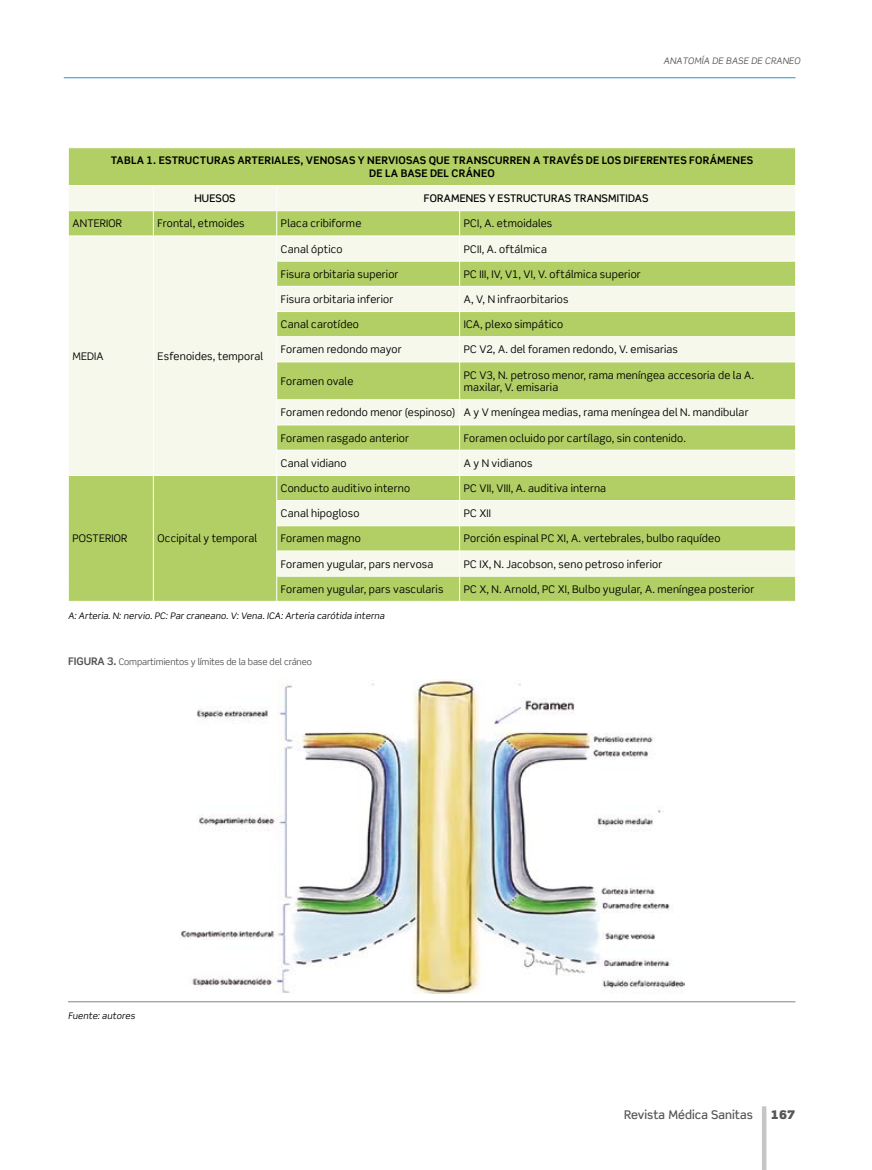
<style>
.page{position:relative;width:872px;height:1170px;background:#fff}
.page>*{position:absolute;margin:0;border:0;box-sizing:border-box;transform-origin:0 0}
.t1{font:500 12px "Scene Std";color:#575756}
.t2{font:900 12px "Scene Std";color:#575756}
._14texto_tablas{font:10.5px/12.6px "Scene Std";letter-spacing:.015em;color:#000}
._15Tit_Tabla{font:700 10.5px/12.6px "Scene Std";letter-spacing:.02em;color:#000;text-align:center}
._16Encabezado{font:500 10.5px "Scene Std";letter-spacing:.01em;color:#000}
._17Fuente{font:italic 9px "Scene Std";letter-spacing:.015em;color:#000}
._18Tit_graf{font:9px "Scene Std";letter-spacing:-.015em;color:#575756}
.t3{font:italic 9px "Scene Std";letter-spacing:.01em;color:#575756}
.s1{font-weight:700;font-size:10.5px}
</style>
<div class="page">
<hr style="left:64px;top:77px;width:731px;height:1px;background:#169ad3">
<hr style="left:762px;top:1106px;width:4px;height:63px;background:#c6c6c6">
<hr style="left:68px;top:1001px;width:727px;height:1px;background:#878385">
<img style="left:180px;top:679px;width:504px;height:314px">
<div style="left:69px;top:148px;width:726px;height:453px;background:#b2cf65"></div>
<svg style="left:69px;top:186px;width:726px;height:390px;background:#d8e6b1"></svg>
<hr style="left:68px;top:185px;width:85px;height:1px;background:#fff">
<hr style="left:153px;top:185px;width:124px;height:1px;background:#fff">
<hr style="left:277px;top:185px;width:182px;height:1px;background:#fff">
<hr style="left:459px;top:185px;width:337px;height:1px;background:#fff">
<hr style="left:68px;top:210px;width:85px;height:1px;background:#fff">
<hr style="left:153px;top:210px;width:124px;height:1px;background:#fff">
<hr style="left:277px;top:210px;width:182px;height:1px;background:#fff">
<hr style="left:459px;top:210px;width:337px;height:1px;background:#fff">
<hr style="left:68px;top:236px;width:85px;height:1px;background:#fff">
<hr style="left:153px;top:236px;width:124px;height:1px;background:#fff">
<hr style="left:277px;top:236px;width:182px;height:1px;background:#fff">
<hr style="left:459px;top:236px;width:337px;height:1px;background:#fff">
<hr style="left:276px;top:261px;width:183px;height:1px;background:#fff">
<hr style="left:459px;top:261px;width:337px;height:1px;background:#fff">
<hr style="left:276px;top:286px;width:183px;height:1px;background:#fff">
<hr style="left:459px;top:286px;width:337px;height:1px;background:#fff">
<hr style="left:276px;top:311px;width:183px;height:1px;background:#fff">
<hr style="left:459px;top:311px;width:337px;height:1px;background:#fff">
<svg style="left:68px;top:211px;width:1px;height:25px"></svg>
<svg style="left:153px;top:186px;width:1px;height:176px"></svg>
<hr style="left:276px;top:336px;width:183px;height:1px;background:#fff">
<svg style="left:276px;top:186px;width:1px;height:175px"></svg>
<hr style="left:459px;top:336px;width:337px;height:1px;background:#fff">
<svg style="left:459px;top:211px;width:1px;height:150px"></svg>
<svg style="left:795px;top:211px;width:1px;height:126px"></svg>
<hr style="left:153px;top:362px;width:1px;height:38px;background:#fff">
<hr style="left:276px;top:361px;width:183px;height:1px;background:#fff">
<hr style="left:276px;top:362px;width:1px;height:37px;background:#fff">
<hr style="left:459px;top:361px;width:337px;height:1px;background:#fff">
<hr style="left:459px;top:362px;width:1px;height:37px;background:#fff">
<hr style="left:276px;top:399px;width:183px;height:1px;background:#fff">
<hr style="left:459px;top:399px;width:337px;height:1px;background:#fff">
<hr style="left:276px;top:424px;width:183px;height:1px;background:#fff">
<hr style="left:459px;top:424px;width:337px;height:1px;background:#fff">
<hr style="left:276px;top:450px;width:183px;height:1px;background:#fff">
<hr style="left:459px;top:450px;width:337px;height:1px;background:#fff">
<hr style="left:68px;top:475px;width:85px;height:1px;background:#fff">
<hr style="left:153px;top:475px;width:124px;height:1px;background:#fff">
<hr style="left:277px;top:475px;width:182px;height:1px;background:#fff">
<hr style="left:459px;top:475px;width:337px;height:1px;background:#fff">
<hr style="left:276px;top:500px;width:183px;height:1px;background:#fff">
<hr style="left:459px;top:500px;width:337px;height:1px;background:#fff">
<hr style="left:276px;top:525px;width:183px;height:1px;background:#fff">
<hr style="left:459px;top:525px;width:337px;height:1px;background:#fff">
<hr style="left:276px;top:550px;width:183px;height:1px;background:#fff">
<hr style="left:459px;top:550px;width:337px;height:1px;background:#fff">
<svg style="left:68px;top:476px;width:1px;height:125px"></svg>
<svg style="left:153px;top:400px;width:1px;height:201px"></svg>
<hr style="left:276px;top:576px;width:183px;height:1px;background:#fff">
<svg style="left:276px;top:400px;width:1px;height:201px"></svg>
<hr style="left:459px;top:576px;width:337px;height:1px;background:#fff">
<svg style="left:459px;top:400px;width:1px;height:201px"></svg>
<svg style="left:795px;top:425px;width:1px;height:176px"></svg>
<p class="t3" style="left:663px;top:55px;width:138px">ANATOMÍA DE BASE DE CRANEO</p>
<p class="_15Tit_Tabla" style="left:111px;top:154px;width:644px">TABLA 1. ESTRUCTURAS ARTERIALES, VENOSAS Y NERVIOSAS QUE TRANSCURREN A TRAVÉS DE LOS DIFERENTES FORÁMENES<br>DE LA BASE DEL CRÁNEO</p>
<p class="_16Encabezado" style="left:194px;top:192px;width:43px">HUESOS</p>
<p class="_16Encabezado" style="left:424px;top:192px;width:226px">FORAMENES Y ESTRUCTURAS TRANSMITIDAS</p>
<p class="_14texto_tablas" style="left:73px;top:217px;width:51px">ANTERIOR</p>
<p class="_14texto_tablas" style="left:158px;top:217px;width:89px">Frontal, etmoides</p>
<p class="_14texto_tablas" style="left:281px;top:217px;width:82px">Placa cribiforme</p>
<p class="_14texto_tablas" style="left:464px;top:217px;width:90px">PCI, A. etmoidales</p>
<p class="_14texto_tablas" style="left:73px;top:349px;width:33px">MEDIA</p>
<p class="_14texto_tablas" style="left:158px;top:349px;width:107px">Esfenoides, temporal</p>
<p class="_14texto_tablas" style="left:281px;top:242px;width:63px">Canal óptico</p>
<p class="_14texto_tablas" style="left:464px;top:242px;width:85px">PCII, A. oftálmica</p>
<p class="_14texto_tablas" style="left:281px;top:267px;width:119px">Fisura orbitaria superior</p>
<p class="_14texto_tablas" style="left:464px;top:267px;width:178px">PC III, IV, V1, VI, V. oftálmica superior</p>
<p class="_14texto_tablas" style="left:281px;top:293px;width:114px">Fisura orbitaria inferior</p>
<p class="_14texto_tablas" style="left:464px;top:293px;width:106px">A, V, N infraorbitarios</p>
<p class="_14texto_tablas" style="left:281px;top:318px;width:79px">Canal carotídeo</p>
<p class="_14texto_tablas" style="left:464px;top:318px;width:101px">ICA, plexo simpático</p>
<p class="_14texto_tablas" style="left:281px;top:343px;width:122px">Foramen redondo mayor</p>
<p class="_14texto_tablas" style="left:464px;top:343px;width:216px">PC V2, A. del foramen redondo, V. emisarias</p>
<p class="_14texto_tablas" style="left:281px;top:375px;width:74px">Foramen ovale</p>
<p class="_14texto_tablas" style="left:464px;top:368px;width:292px">PC V3, N. petroso menor, rama meníngea accesoria de la A. maxilar, V. emisaria</p>
<p class="_14texto_tablas" style="left:281px;top:406px;width:176px">Foramen redondo menor (espinoso)</p>
<p class="_14texto_tablas" style="left:464px;top:406px;width:286px">A y V meníngea medias, rama meníngea del N. mandibular</p>
<p class="_14texto_tablas" style="left:281px;top:431px;width:129px">Foramen rasgado anterior</p>
<p class="_14texto_tablas" style="left:464px;top:431px;width:224px">Foramen ocluido por cartílago, sin contenido.</p>
<p class="_14texto_tablas" style="left:281px;top:456px;width:67px">Canal vidiano</p>
<p class="_14texto_tablas" style="left:464px;top:456px;width:70px">A y N vidianos</p>
<p class="_14texto_tablas" style="left:281px;top:482px;width:131px">Conducto auditivo interno</p>
<p class="_14texto_tablas" style="left:464px;top:482px;width:144px">PC VII, VIII, A. auditiva interna</p>
<p class="_14texto_tablas" style="left:281px;top:507px;width:80px">Canal hipogloso</p>
<p class="_14texto_tablas" style="left:464px;top:507px;width:29px">PC XII</p>
<p class="_14texto_tablas" style="left:281px;top:532px;width:81px">Foramen magno</p>
<p class="_14texto_tablas" style="left:464px;top:532px;width:258px">Porción espinal PC XI, A. vertebrales, bulbo raquídeo</p>
<p class="_14texto_tablas" style="left:281px;top:557px;width:154px">Foramen yugular, pars nervosa</p>
<p class="_14texto_tablas" style="left:464px;top:557px;width:200px">PC IX, N. Jacobson, seno petroso inferior</p>
<p class="_14texto_tablas" style="left:281px;top:582px;width:164px">Foramen yugular, pars vascularis</p>
<p class="_14texto_tablas" style="left:464px;top:582px;width:292px">PC X, N. Arnold, PC XI, Bulbo yugular, A. meníngea posterior</p>
<p class="_17Fuente" style="left:68px;top:610px;width:318px">A: Arteria. N: nervio. PC: Par craneano. V: Vena. ICA: Arteria carótida interna</p>
<p class="_14texto_tablas" style="left:73px;top:532px;width:57px">POSTERIOR</p>
<p class="_14texto_tablas" style="left:158px;top:532px;width:101px">Occipital y temporal</p>
<p class="_18Tit_graf" style="left:68px;top:655px;width:245px"><span class="s1">FIGURA 3.</span> Compartimientos y límites de la base del cráneo</p>
<p class="_17Fuente" style="left:68px;top:1010px;width:69px">Fuente: autores</p>
<p class="t1" style="left:624px;top:1106px;width:130px">Revista Médica Sanitas</p>
<p class="t2" style="left:771px;top:1106px;width:26px">167</p>
</div>
